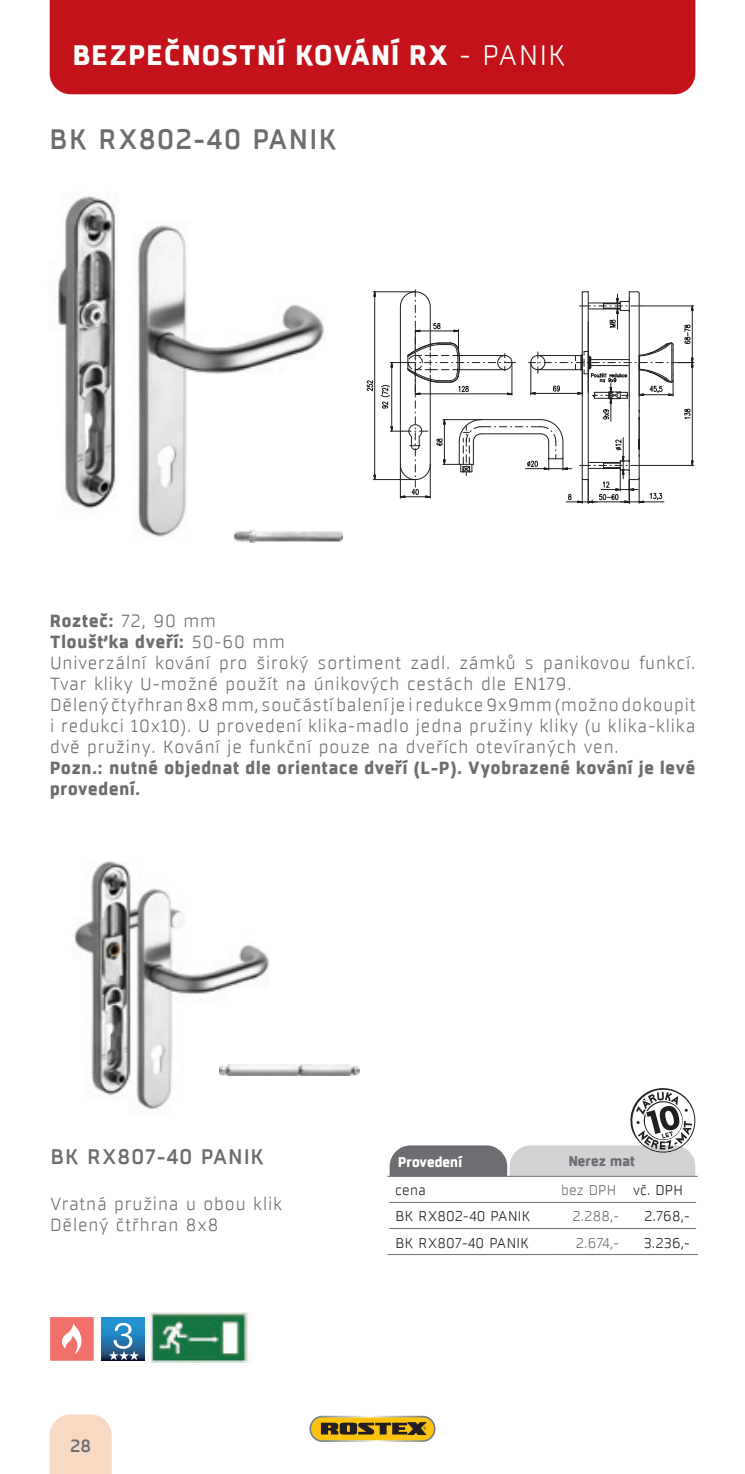
<style>
.page{position:relative;width:745px;height:1474px;background:#fff}
.page>*{position:absolute;margin:0;border:0;box-sizing:border-box;transform-origin:0 0}
.t1{font:800 28px "Sisco";letter-spacing:.06em;color:#fff}
.t2{font:500 28px "Sisco";letter-spacing:.065em;color:#6c6d70}
.t3{font:500 21px "Sisco";letter-spacing:.065em;color:#6c6d70}
.t4{font:300 17.5px/21px "Sisco";letter-spacing:.05em;color:#6c6d70}
.t5{font:800 17.5px/21px "Sisco";letter-spacing:.05em;color:#6c6d70}
.t6{font:500 17.5px "Sisco";color:#6c6d70}
.t7{font:300 14px "Sisco";letter-spacing:.01em;color:#231f20}
.t8{font:300 14px "Sisco";letter-spacing:.01em;color:#6c6d70}
.t9{font:800 14px "Sisco";letter-spacing:.01em;color:#fff}
.t10{font:800 14px "Sisco";letter-spacing:.01em;color:#6c6d70}
.s1{font-weight:300}
.s2{font-weight:800}
.s3{color:#231f20}
</style>
<div class="page">
<svg style="left:309px;top:1415px;width:126px;height:26px;background:#b59536"></svg>
<div style="left:50px;top:0;width:644px;height:94px;background:#c4121a"></div>
<svg style="left:50px;top:1414px;width:62px;height:59px;background:#f7dbc7"></svg>
<hr style="left:387px;top:1175px;width:166px;height:1px;background:#6c6d70">
<hr style="left:625px;top:1175px;width:72px;height:1px;background:#6c6d70">
<hr style="left:387px;top:1254px;width:166px;height:1px;background:#6c6d70">
<hr style="left:553px;top:1254px;width:72px;height:1px;background:#6c6d70">
<hr style="left:625px;top:1254px;width:72px;height:1px;background:#6c6d70">
<svg style="left:388px;top:1088px;width:308px;height:141px"></svg>
<svg style="left:50px;top:1317px;width:44px;height:43px;background:#f3837f"></svg>
<img style="left:102px;top:1317px;width:42px;height:43px">
<svg style="left:109px;top:1322px;width:30px;height:38px"></svg>
<img style="left:58px;top:195px;width:266px;height:342px">
<img style="left:234px;top:530px;width:108px;height:13px">
<svg style="left:366px;top:289px;width:327px;height:214px"></svg>
<img style="left:282px;top:1064px;width:77px;height:11px">
<img style="left:74px;top:861px;width:208px;height:249px">
<img style="left:150px;top:1312px;width:99px;height:50px">
<h1 class="t1" style="left:73px;top:36px;width:494px">BEZPEČNOSTNÍ KOVÁNÍ RX <span class="s1">- PANIK</span></h1>
<h1 class="t2" style="left:50px;top:121px;width:288px">BK RX802-40 PANIK</h1>
<p class="t4" style="left:50px;top:610px;width:646px"><span class="s2">Rozteč:</span> 72, 90 mm<br><span class="s2">Tloušťka dveří:</span> 50-60 mm<br>Univerzální kování pro široký sortiment zadl. zámků s panikovou funkcí.<br>Tvar kliky U-možné použít na únikových cestách dle EN179.<br>Dělený čtyřhran 8x8 mm, součástí balení je i redukce 9x9mm (možno dokoupit i redukci 10x10). U provedení klika-madlo jedna pružiny kliky (u klika-klika dvě pružiny. Kování je funkční pouze na dveřích otevíraných ven.</p>
<p class="t5" style="left:50px;top:758px;width:646px">Pozn.: nutné objednat dle orientace dveří (L-P). Vyobrazené kování je levé provedení.</p>
<p class="t3" style="left:51px;top:1142px;width:215px">BK RX807-40 PANIK</p>
<p class="t9" style="left:398px;top:1152px;width:65px">Provedení</p>
<p class="t10" style="left:568px;top:1152px;width:68px">Nerez mat</p>
<p class="t4" style="left:50px;top:1193px;width:233px">Vratná pružina u obou klik<br>Dělený čtřhran 8x8</p>
<p class="t6" style="left:70px;top:1434px;width:23px">28</p>
<p class="t7" style="left:395px;top:1181px;width:32px">cena</p>
<p class="t8" style="left:560px;top:1181px;width:123px">bez DPH <span class="s3">vč. DPH</span></p>
<p class="t7" style="left:395px;top:1207px;width:136px">BK RX802-40 PANIK</p>
<p class="t8" style="left:572px;top:1207px;width:48px">2.288,-</p>
<p class="t7" style="left:643px;top:1207px;width:47px">2.768,-</p>
<p class="t7" style="left:395px;top:1233px;width:135px">BK RX807-40 PANIK</p>
<p class="t8" style="left:575px;top:1233px;width:45px">2.674,-</p>
<p class="t7" style="left:643px;top:1233px;width:48px">3.236,-</p>
</div>
